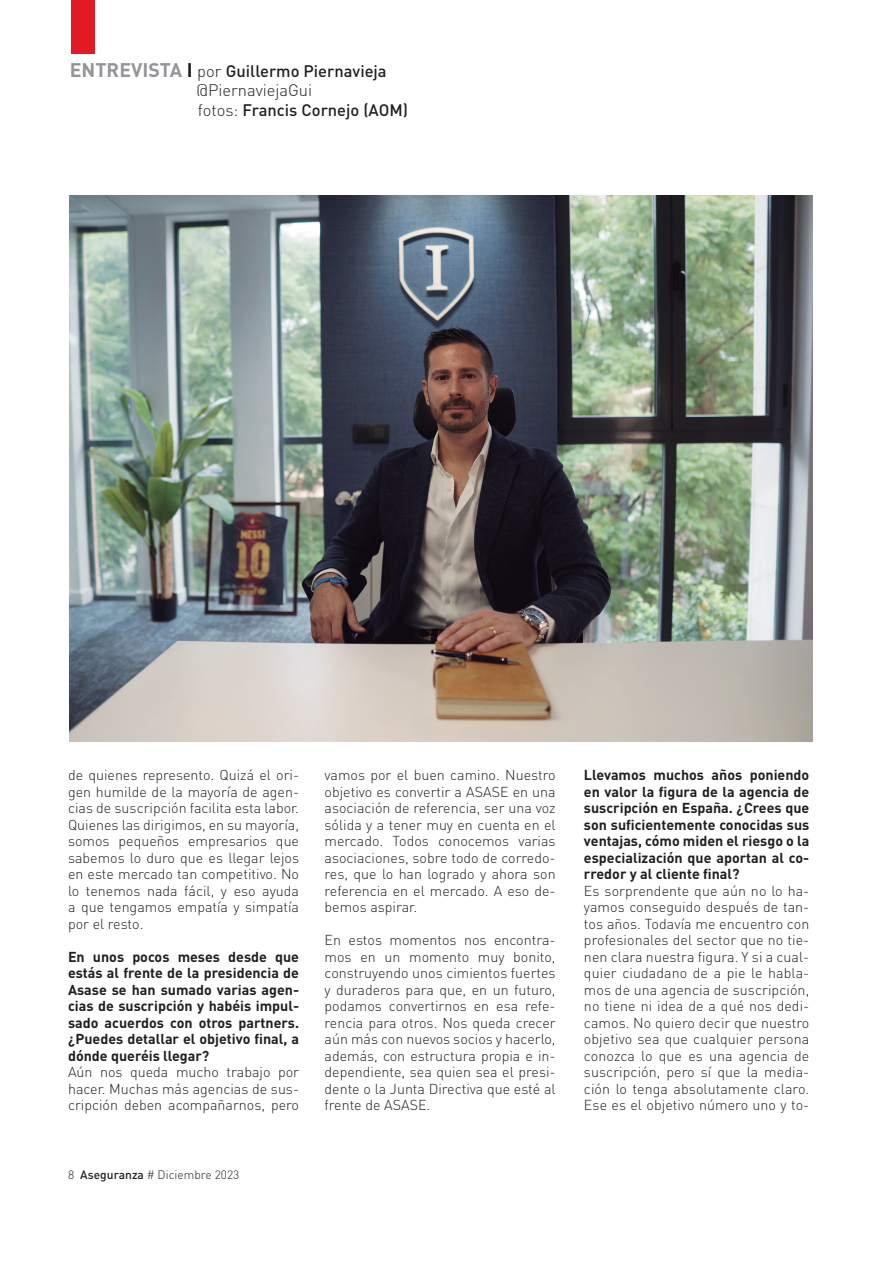
<style>
.page{position:relative;width:893px;height:1263px;background:#fff}
.page>*{position:absolute;margin:0;border:0;box-sizing:border-box;transform-origin:0 0}
.t1{font:500 16.5px/19.5px "DIN";color:#231f20}
.t2{font:300 14.25px/16.5px "DIN";color:#231f20;text-align:justify}
.t3{font:700 14.25px/16.5px "DIN";color:#231f20;text-align:justify}
.t4{font:300 12px "DIN";color:#231f20}
.s1{font-weight:700;font-size:19.5px;color:#939598}
.s2{font-weight:700;font-size:19.5px}
.s3{font-weight:300}
.s4{font-weight:500}
</style>
<div class="page">
<div style="left:71px;top:0;width:24px;height:54px;background:#e21a21"></div>
<img style="left:70px;top:196px;width:742px;height:545px">
<p class="t1" style="left:197px;top:60px;width:213px;text-indent:-127px"><span class="s1">ENTREVISTA</span> <span class="s2">I</span> <span class="s3">por</span> Guillermo Piernavieja <span class="s3">@PiernaviejaGui<br>fotos:</span> Francis Cornejo (AOM)</p>
<p class="t2" style="left:68px;top:766px;width:233px">de quienes represento. Quizá el ori&shy;gen humilde de la mayoría de agen&shy;cias de suscripción facilita esta labor.<br>Quienes las dirigimos, en su mayoría, somos pequeños empresarios que sabemos lo duro que es llegar lejos en este mercado tan competitivo. No lo tenemos nada fácil, y eso ayuda a que tengamos empatía y simpatía por el resto.</p>
<p class="t3" style="left:68px;top:947px;width:233px">En unos pocos meses desde que estás al frente de la presidencia de Asase se han sumado varias agen&shy;cias de suscripción y habéis impul&shy;sado acuerdos con otros partners. ¿Puedes detallar el objetivo final, a dónde queréis llegar?</p>
<p class="t2" style="left:68px;top:1063px;width:233px">Aún nos queda mucho trabajo por hacer. Muchas más agencias de sus&shy;cripción deben acompañarnos, pero</p>
<p class="t4" style="left:68px;top:1168px;width:173px">8 <span class="s4">Aseguranza</span> # Diciembre 2023</p>
<p class="t2" style="left:325px;top:766px;width:233px">vamos por el buen camino. Nuestro objetivo es convertir a ASASE en una asociación de referencia, ser una voz sólida y a tener muy en cuenta en el mercado. Todos conocemos varias asociaciones, sobre todo de corredo&shy;res, que lo han logrado y ahora son referencia en el mercado. A eso de&shy;bemos aspirar.</p>
<p class="t2" style="left:325px;top:931px;width:233px">En estos momentos nos encontra&shy;mos en un momento muy bonito, construyendo unos cimientos fuertes y duraderos para que, en un futuro, podamos convertirnos en esa refe&shy;rencia para otros. Nos queda crecer aún más con nuevos socios y hacerlo, además, con estructura propia e in&shy;dependiente, sea quien sea el presi&shy;dente o la Junta Directiva que esté al frente de ASASE.</p>
<p class="t3" style="left:584px;top:766px;width:227px">Llevamos muchos años poniendo en valor la figura de la agencia de suscripción en España. ¿Crees que son suficientemente conocidas sus ventajas, cómo miden el riesgo o la especialización que aportan al co&shy;rredor y al cliente final?</p>
<p class="t2" style="left:584px;top:882px;width:227px">Es sorprendente que aún no lo ha&shy;yamos conseguido después de tan&shy;tos años. Todavía me encuentro con profesionales del sector que no tie&shy;nen clara nuestra figura. Y si a cual&shy;quier ciudadano de a pie le habla&shy;mos de una agencia de suscripción, no tiene ni idea de a qué nos dedi&shy;camos. No quiero decir que nuestro objetivo sea que cualquier persona conozca lo que es una agencia de suscripción, pero sí que la media&shy;ción lo tenga absolutamente claro.<br>Ese es el objetivo número uno y to-</p>
</div>
